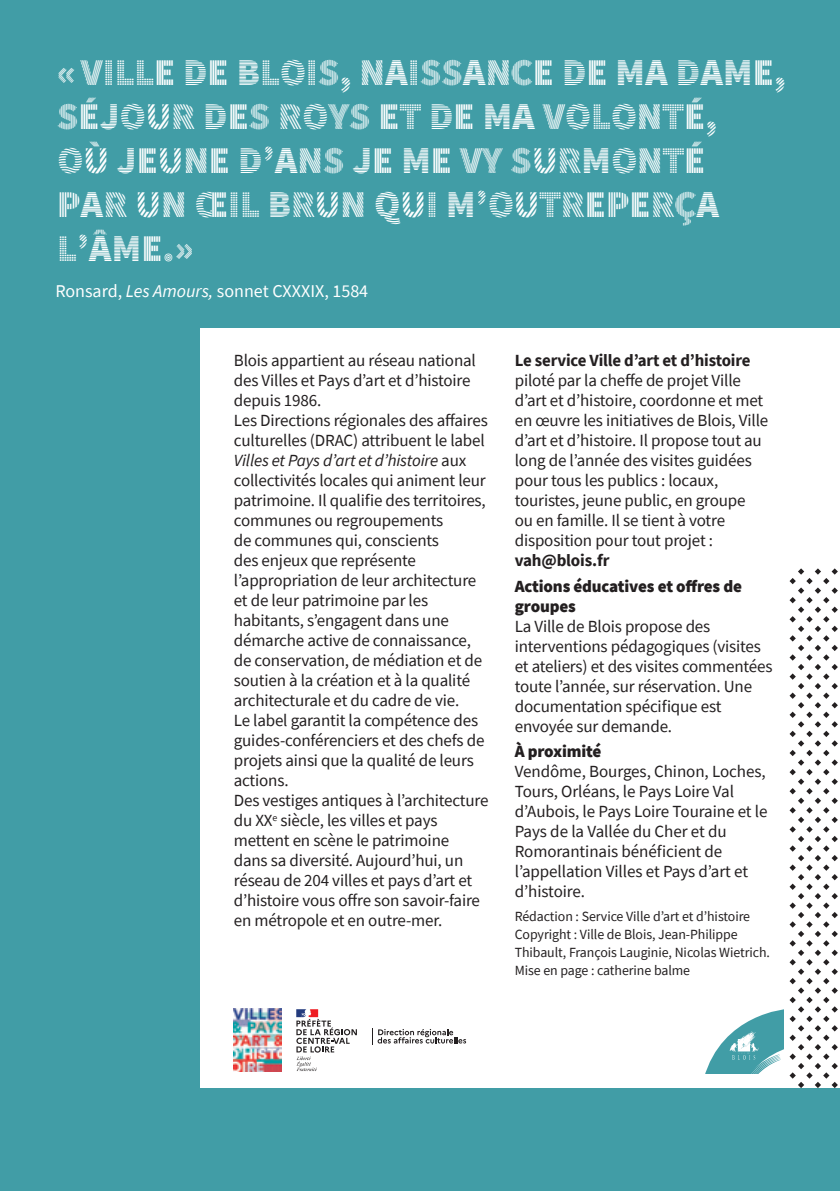
<style>
.page{position:relative;width:840px;height:1191px;background:#fff}
.page>*{position:absolute;margin:0;border:0;box-sizing:border-box;transform-origin:0 0}
.t1{font:900 38px/44px "Source Sans Pro DISPLAYV2";color:#fff}
.t2{font:18px "Source Sans Pro";color:#fff}
.t3{font:17px/20px "Source Sans Pro";letter-spacing:-.01em;color:#231f20}
.t4{font:900 17px/20px "Source Sans Pro";letter-spacing:-.01em;color:#231f20}
.t5{font:700 17px "Source Sans Pro";letter-spacing:-.01em;color:#231f20}
.t6{font:14px/18px "Source Sans Pro";letter-spacing:-.005em;color:#231f20}
.s1{font-style:italic}
</style>
<div class="page">
<div style="left:0;top:0;width:839px;height:1191px;background:#419da6"></div>
<div style="left:200px;top:328px;width:639px;height:760px;background:#fff"></div>
<svg style="left:789px;top:568px;width:48px;height:520px"></svg>
<svg style="left:372px;top:1028px;width:94px;height:17px"></svg>
<svg style="left:296px;top:1009px;width:61px;height:62px"></svg>
<svg style="left:705px;top:1009px;width:77px;height:64px"></svg>
<img style="left:234px;top:1008px;width:47px;height:63px">
<h1 class="t1" style="left:57px;top:52px;width:730px">«VILLE DE BLOIS, NAISSANCE DE MA DAME,<br>SÉJOUR DES ROYS ET DE MA VOLONTÉ,<br>OÙ JEUNE D’ANS JE ME VY SURMONTÉ<br>PAR UN ŒIL BRUN QUI M’OUTREPERÇA<br>L’ÂME.»</h1>
<p class="t2" style="left:55px;top:279px;width:314px">Ronsard, <span class="s1">Les Amours,</span> sonnet CXXXIX, 1584</p>
<p class="t3" style="left:234px;top:350px;width:256px">Blois appartient au réseau national des Villes et Pays d’art et d’histoire depuis 1986.<br>Les Directions régionales des affaires culturelles (DRAC) attribuent le label <span class="s1">Villes et Pays d’art et d’histoire</span> aux collectivités locales qui animent leur patrimoine. Il qualifie des territoires, communes ou regroupements<br>de communes qui, conscients<br>des enjeux que représente l’appropriation de leur architecture et de leur patrimoine par les habitants, s’engagent dans une démarche active de connaissance, de conservation, de médiation et de soutien à la création et à la qualité architecturale et du cadre de vie.<br>Le label garantit la compétence des guides-conférenciers et des chefs de projets ainsi que la qualité de leurs actions.<br>Des vestiges antiques à l’architecture du XX<sup>e</sup> siècle, les villes et pays mettent en scène le patrimoine<br>dans sa diversité. Aujourd’hui, un réseau de 204 villes et pays d’art et d’histoire vous offre son savoir-faire en métropole et en outre-mer.</p>
<p class="t5" style="left:514px;top:349px;width:237px">Le service Ville d’art et d’histoire</p>
<p class="t3" style="left:514px;top:370px;width:255px">piloté par la cheffe de projet Ville d’art et d’histoire, coordonne et met en œuvre les initiatives de Blois, Ville d’art et d’histoire. Il propose tout au long de l’année des visites guidées pour tous les publics : locaux, touristes, jeune public, en groupe<br>ou en famille. Il se tient à votre disposition pour tout projet :</p>
<p class="t5" style="left:514px;top:549px;width:96px">vah@blois.fr</p>
<p class="t4" style="left:514px;top:576px;width:228px">Actions éducatives et offres de groupes</p>
<p class="t3" style="left:514px;top:616px;width:259px">La Ville de Blois propose des interventions pédagogiques (visites et ateliers) et des visites commentées toute l’année, sur réservation. Une documentation spécifique est envoyée sur demande.</p>
<p class="t4" style="left:514px;top:741px;width:88px">À proximité</p>
<p class="t3" style="left:514px;top:761px;width:254px">Vendôme, Bourges, Chinon, Loches,<br>Tours, Orléans, le Pays Loire Val d’Aubois, le Pays Loire Touraine et le<br>Pays de la Vallée du Cher et du<br>Romorantinais bénéficient de l’appellation Villes et Pays d’art et d’histoire.</p>
<p class="t6" style="left:514px;top:907px;width:256px">Rédaction : Service Ville d’art et d’histoire Copyright : Ville de Blois, Jean-Philippe Thibault, François Lauginie, Nicolas Wietrich.<br>Mise en page : catherine balme</p>
</div>
